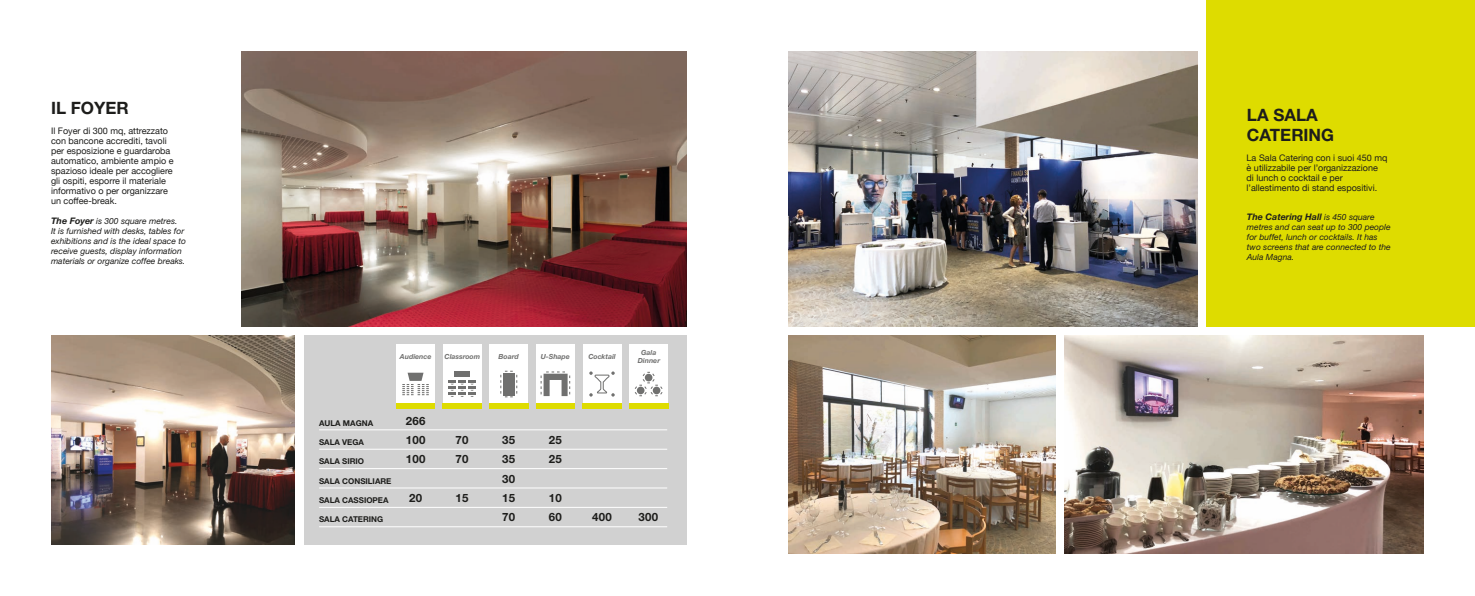
<style>
.page{position:relative;width:1475px;height:596px;background:#fff}
.page>*{position:absolute;margin:0;border:0;box-sizing:border-box;transform-origin:0 0}
.t1{font:700 17px/20px "Helvetica Neue";color:#1d1d1b}
.t2{font:700 11.4px/19.4px "Helvetica Neue";letter-spacing:.025em;color:#1d1d1b}
.t3{font:9px/10px "Helvetica Neue";color:#1d1d1b}
.t4{font:italic 700 9px "Helvetica Neue";color:#1d1d1b}
.t5{font:italic 8.5px/10px "Helvetica Neue";color:#1d1d1b}
.t6{font:700 8px "Helvetica Neue";color:#1d1d1b}
.t7{font:italic 700 7px/8px "Helvetica Neue";color:#70706f;text-align:center}
.s1{font-weight:700;font-size:9px}
.s2{font-weight:400;font-size:8.5px}
</style>
<div class="page">
<div style="left:1206px;top:0;width:268px;height:326px;background:#dedc00"></div>
<img style="left:1064px;top:335px;width:359px;height:218px">
<img style="left:788px;top:335px;width:266px;height:218px">
<img style="left:788px;top:51px;width:408px;height:275px">
<img style="left:241px;top:51px;width:445px;height:275px">
<div style="left:304px;top:335px;width:382px;height:209px;background:#d1d1d1"></div>
<hr style="left:319px;top:429px;width:348px;height:1px;background:#fff">
<hr style="left:319px;top:448px;width:348px;height:1px;background:#fff">
<hr style="left:319px;top:468px;width:348px;height:1px;background:#fff">
<hr style="left:319px;top:487px;width:348px;height:1px;background:#fff">
<hr style="left:319px;top:506px;width:348px;height:1px;background:#fff">
<hr style="left:319px;top:526px;width:348px;height:1px;background:#fff">
<div style="left:396px;top:344px;width:39px;height:59px;background:#fff"></div>
<svg style="left:402px;top:372px;width:27px;height:23px"></svg>
<div style="left:443px;top:344px;width:38px;height:59px;background:#fff"></div>
<div style="left:454px;top:371px;width:16px;height:6px;background:#70706f"></div>
<svg style="left:448px;top:380px;width:27px;height:15px"></svg>
<div style="left:489px;top:344px;width:39px;height:59px;background:#fff"></div>
<svg style="left:500px;top:370px;width:17px;height:27px"></svg>
<div style="left:536px;top:344px;width:38px;height:59px;background:#fff"></div>
<svg style="left:540px;top:371px;width:30px;height:25px"></svg>
<div style="left:582px;top:344px;width:39px;height:59px;background:#fff"></div>
<svg style="left:589px;top:371px;width:25px;height:25px"></svg>
<div style="left:629px;top:344px;width:39px;height:59px;background:#fff"></div>
<svg style="left:634px;top:371px;width:29px;height:25px"></svg>
<div style="left:396px;top:403px;width:39px;height:5px;background:#dedc00"></div>
<div style="left:442px;top:403px;width:40px;height:5px;background:#dedc00"></div>
<div style="left:489px;top:403px;width:39px;height:5px;background:#dedc00"></div>
<div style="left:536px;top:403px;width:39px;height:5px;background:#dedc00"></div>
<div style="left:582px;top:403px;width:40px;height:5px;background:#dedc00"></div>
<div style="left:628px;top:403px;width:40px;height:5px;background:#dedc00"></div>
<img style="left:51px;top:335px;width:244px;height:209px">
<h1 class="t1" style="left:51px;top:97px;width:79px">IL FOYER</h1>
<p class="t3" style="left:51px;top:126px;width:124px">Il Foyer di 300 mq, attrezzato con bancone accrediti, tavoli per esposizione e guardaroba automatico, ambiente ampio e spazioso ideale per accogliere gli ospiti, esporre il materiale informativo o per organizzare un coffee-break.</p>
<p class="t5" style="left:51px;top:215px;width:136px"><span class="s1">The Foyer</span> is 300 square metres.<br>It is furnished with desks, tables for exhibitions and is the ideal space to receive guests, display information materials or organize coffee breaks.</p>
<p class="t7" style="left:400px;top:352px;width:33px">Audience</p>
<p class="t7" style="left:444px;top:352px;width:37px">Classroom</p>
<p class="t7" style="left:498px;top:352px;width:22px">Board</p>
<p class="t7" style="left:540px;top:352px;width:31px">U-Shape</p>
<p class="t7" style="left:588px;top:352px;width:29px">Cocktail</p>
<p class="t7" style="left:637px;top:348px;width:24px">Gala<br>Dinner</p>
<p class="t2" style="left:406px;top:410px;width:21px;text-align:justify">266<br>100<br>100</p>
<p class="t2" style="left:409px;top:487px;width:15px">20</p>
<p class="t6" style="left:319px;top:417px;width:56px">AULA MAGNA</p>
<p class="t6" style="left:319px;top:437px;width:46px">SALA VEGA</p>
<p class="t6" style="left:319px;top:456px;width:47px">SALA SIRIO</p>
<p class="t6" style="left:319px;top:475px;width:74px">SALA CONSILIARE</p>
<p class="t6" style="left:319px;top:495px;width:71px">SALA CASSIOPEA</p>
<p class="t6" style="left:319px;top:514px;width:66px">SALA CATERING</p>
<p class="t2" style="left:502px;top:506px;width:15px">70</p>
<p class="t2" style="left:548px;top:506px;width:15px">60</p>
<p class="t2" style="left:592px;top:506px;width:21px">400</p>
<p class="t2" style="left:638px;top:506px;width:21px">300</p>
<p class="t2" style="left:455px;top:429px;width:15px">70<br>70</p>
<p class="t2" style="left:455px;top:487px;width:15px">15</p>
<p class="t2" style="left:502px;top:429px;width:15px;text-align:justify">35<br>35<br>30<br>15</p>
<p class="t2" style="left:549px;top:429px;width:15px">25<br>25</p>
<p class="t2" style="left:548px;top:487px;width:15px">10</p>
<h1 class="t1" style="left:1246px;top:105px;width:89px">LA SALA<br>CATERING</h1>
<p class="t3" style="left:1246px;top:153px;width:142px">La Sala Catering con i suoi 450 mq è utilizzabile per l’organizzazione di lunch o cocktail e per l’allestimento di stand espositivi.</p>
<p class="t4" style="left:1246px;top:211px;width:129px">The Catering Hall <span class="s2">is 450 square</span></p>
<p class="t5" style="left:1246px;top:222px;width:145px">metres and can seat up to 300 people for buffet, lunch or cocktails. It has two screens that are connected to the<br>Aula Magna.</p>
</div>
